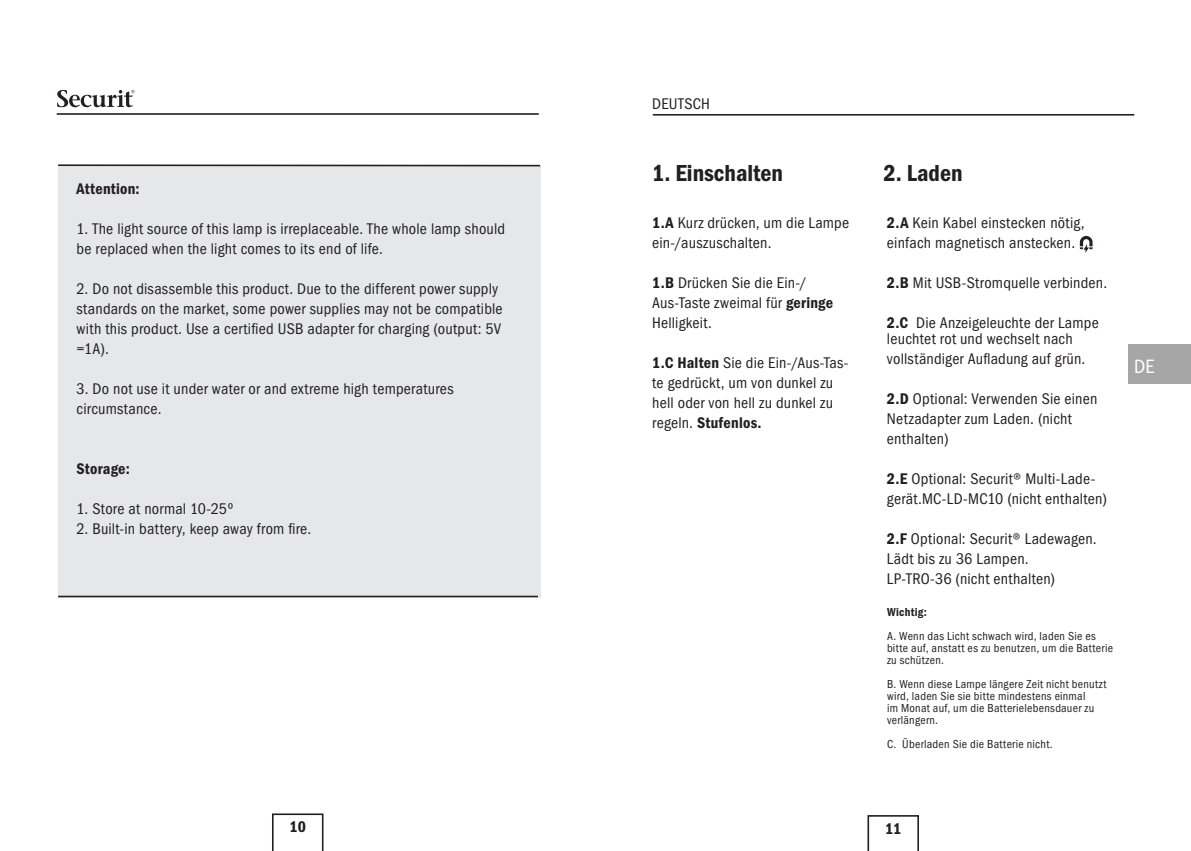
<style>
.page{position:relative;width:1191px;height:851px;background:#fff}
.page>*{position:absolute;margin:0;border:0;box-sizing:border-box;transform-origin:0 0}
.t1{font:24px "ITC Franklin Gothic Std Dm Cd";color:#231f20}
.t2{font:condensed 20px "ITC Franklin Gothic Std";color:#fff}
.t3{font:condensed 16px/20px "ITC Franklin Gothic Std";letter-spacing:.015em;color:#231f20}
.t4{font:16px "ITC Franklin Gothic Std Dm Cd";letter-spacing:.015em;color:#231f20}
.t5{font:condensed 12px/12px "ITC Franklin Gothic Std";letter-spacing:.025em;color:#231f20}
.t6{font:12px "ITC Franklin Gothic Std Dm Cd";letter-spacing:.02em;color:#231f20}
.s1{font-family:"ITC Franklin Gothic Std Dm Cd";font-stretch:normal}
.s2{font-family:"ITC Franklin Gothic Std";font-stretch:condensed}
</style>
<div class="page">
<div style="left:58px;top:166px;width:482px;height:431px;background:#e6e7e9"></div>
<hr style="left:653px;top:114px;width:481px;height:2px;background:#231f20">
<svg style="left:867px;top:815px;width:52px;height:35px"></svg>
<hr style="left:57px;top:113px;width:482px;height:2px;background:#231f20">
<svg style="left:57px;top:90px;width:78px;height:17px"></svg>
<svg style="left:272px;top:813px;width:51px;height:37px"></svg>
<hr style="left:58px;top:595px;width:480px;height:2px;background:#231f20">
<hr style="left:58px;top:164px;width:482px;height:2px;background:#231f20">
<div style="left:1128px;top:344px;width:63px;height:40px;background:#a7a6a6"></div>
<svg style="left:1079px;top:236px;width:13px;height:16px"></svg>
<p class="t4" style="left:77px;top:180px;width:65px">Attention:</p>
<p class="t3" style="left:77px;top:219px;width:430px">1. The light source of this lamp is irreplaceable. The whole lamp should be replaced when the light comes to its end of life.</p>
<p class="t3" style="left:77px;top:279px;width:428px">2. Do not disassemble this product. Due to the different power supply standards on the market, some power supplies may not be compatible with this product. Use a certified USB adapter for charging (output: 5V =1A).</p>
<p class="t3" style="left:77px;top:379px;width:379px">3. Do not use it under water or and extreme high temperatures circumstance.</p>
<p class="t4" style="left:77px;top:460px;width:55px">Storage:</p>
<p class="t3" style="left:77px;top:499px;width:160px">1. Store at normal 10-25º</p>
<p class="t3" style="left:77px;top:519px;width:236px">2. Built-in battery, keep away from fire.</p>
<p class="t3" style="left:652px;top:94px;width:59px">DEUTSCH</p>
<h1 class="t1" style="left:652px;top:159px;width:132px">1. Einschalten</h1>
<h1 class="t1" style="left:883px;top:159px;width:80px">2. Laden</h1>
<p class="t3" style="left:652px;top:212px;width:198px"><span class="s1">1.A</span> Kurz drücken, um die Lampe ein-/auszuschalten.</p>
<p class="t3" style="left:652px;top:272px;width:182px"><span class="s1">1.B</span> Drücken Sie die Ein-/<br>Aus-Taste zweimal für <span class="s1">geringe<br></span>Helligkeit.</p>
<p class="t3" style="left:652px;top:352px;width:198px"><span class="s1">1.C Halten</span> Sie die Ein-/Aus-Tas&shy;te gedrückt, um von dunkel zu hell oder von hell zu dunkel zu</p>
<p class="t4" style="left:652px;top:413px;width:111px"><span class="s2">regeln.</span> Stufenlos.</p>
<p class="t3" style="left:887px;top:213px;width:199px"><span class="s1">2.A</span> Kein Kabel einstecken nötig, einfach magnetisch anstecken.</p>
<p class="t3" style="left:887px;top:273px;width:222px"><span class="s1">2.B</span> Mit USB-Stromquelle verbinden.</p>
<p class="t3" style="left:887px;top:315px;width:213px;line-height:16px"><span class="s1">2.C</span> Die Anzeigeleuchte der Lampe leuchtet rot und wechselt nach</p>
<p class="t3" style="left:887px;top:349px;width:200px">vollständiger Aufladung auf grün.</p>
<p class="t3" style="left:887px;top:389px;width:212px"><span class="s1">2.D</span> Optional: Verwenden Sie einen<br>Netzadapter zum Laden. (nicht enthalten)</p>
<p class="t3" style="left:887px;top:469px;width:221px"><span class="s1">2.E</span> Optional: Securit® Multi-Lade&shy;gerät.MC-LD-MC10 (nicht enthalten)</p>
<p class="t3" style="left:887px;top:529px;width:211px"><span class="s1">2.F</span> Optional: Securit® Ladewagen.<br>Lädt bis zu 36 Lampen.<br>LP-TRO-36 (nicht enthalten)</p>
<p class="t6" style="left:887px;top:604px;width:41px">Wichtig:</p>
<p class="t5" style="left:887px;top:629px;width:228px">A. Wenn das Licht schwach wird, laden Sie es bitte auf, anstatt es zu benutzen, um die Batterie zu schützen.</p>
<p class="t5" style="left:887px;top:677px;width:221px">B. Wenn diese Lampe längere Zeit nicht benutzt wird, laden Sie sie bitte mindestens einmal<br>im Monat auf, um die Batterielebensdauer zu verlängern.</p>
<p class="t5" style="left:887px;top:737px;width:167px">C. Überladen Sie die Batterie nicht.</p>
<p class="t2" style="left:1134px;top:355px;width:22px">DE</p>
<p class="t4" style="left:289px;top:817px;width:18px">10</p>
<p class="t4" style="left:885px;top:819px;width:18px">11</p>
</div>
